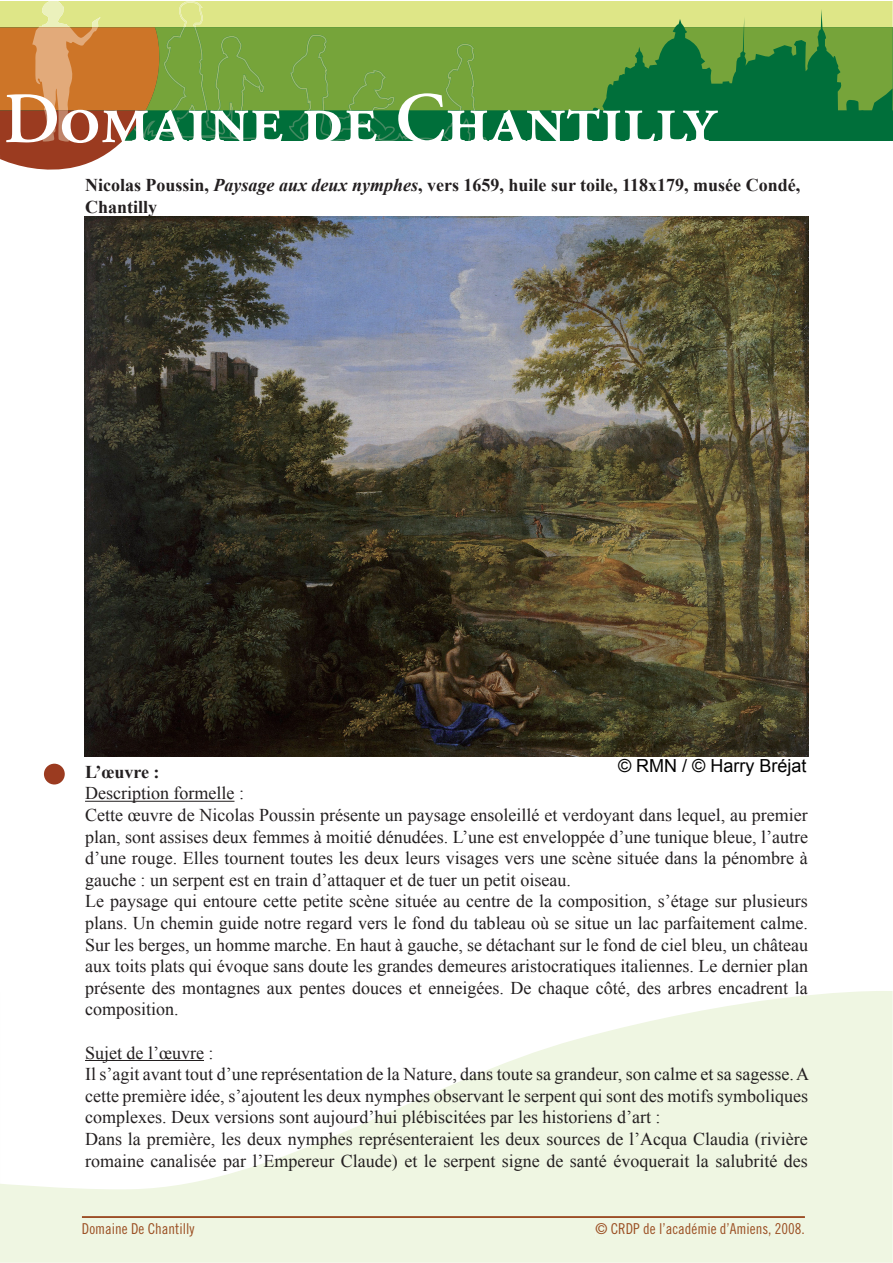
<style>
.page{position:relative;width:893px;height:1263px;background:#fff}
.page>*{position:absolute;margin:0;border:0;box-sizing:border-box;transform-origin:0 0}
.t1{font:600 72px "Adobe Garamond Pro";color:#fff}
.t2{font:18px/21.6px "Times New Roman";color:#231f20}
.t3{font:700 18px/21.6px "Times New Roman";color:#231f20}
.t4{font:18px "Arial";color:#000}
.t5{font:15px "Trade Gothic Cond Eighteen";color:#9b3b20}
.t6{font:15px "Trade Gothic Cond Eighteen";color:#9b4f23}
.s1{font-style:italic}
</style>
<div class="page">
<svg style="left:0;top:1px;width:892px;height:169px"></svg>
<svg style="left:0;top:991px;width:892px;height:272px;fill:#eff6e2"></svg>
<svg style="left:82px;top:1216px;width:723px;height:2px"></svg>
<div style="left:596px;top:1223px;width:208px;height:14px;background:#eff6e2"></div>
<div style="left:83px;top:1223px;width:111px;height:14px;background:#eff6e2"></div>
<hr style="left:85px;top:801px;width:149px;height:1px;background:#231f20">
<hr style="left:85px;top:1060px;width:119px;height:1px;background:#231f20">
<img style="left:85px;top:216px;width:723px;height:540px">
<div style="left:44px;top:764px;width:21px;height:20px;background:#9b3b20;border-radius:50%"></div>
<h1 class="t1" style="left:4px;top:78px;width:58px">D</h1>
<p class="t3" style="left:85px;top:174px;width:717px">Nicolas Poussin, <span class="s1">Paysage aux deux nymphes</span>, vers 1659, huile sur toile, 118x179, musée Condé,<br>Chantilly</p>
<p class="t4" style="left:618px;top:755px;width:190px">© RMN / © Harry Bréjat</p>
<p class="t3" style="left:85px;top:761px;width:76px">L’œuvre :</p>
<p class="t2" style="left:85px;top:782px;width:725px">Description formelle :<br>Cette œuvre de Nicolas Poussin présente un paysage ensoleillé et verdoyant dans lequel, au premier plan, sont assises deux femmes à moitié dénudées. L’une est enveloppée d’une tunique bleue, l’autre d’une rouge. Elles tournent toutes les deux leurs visages vers une scène située dans la pénombre à gauche : un serpent est en train d’attaquer et de tuer un petit oiseau.<br>Le paysage qui entoure cette petite scène située au centre de la composition, s’étage sur plusieurs plans. Un chemin guide notre regard vers le fond du tableau où se situe un lac parfaitement calme.<br>Sur les berges, un homme marche. En haut à gauche, se détachant sur le fond de ciel bleu, un château aux toits plats qui évoque sans doute les grandes demeures aristocratiques italiennes. Le dernier plan présente des montagnes aux pentes douces et enneigées. De chaque côté, des arbres encadrent la composition.</p>
<p class="t2" style="left:85px;top:1042px;width:726px">Sujet de l’œuvre :<br>Il s’agit avant tout d’une représentation de la Nature, dans toute sa grandeur, son calme et sa sagesse. A cette première idée, s’ajoutent les deux nymphes observant le serpent qui sont des motifs symboliques complexes. Deux versions sont aujourd’hui plébiscitées par les historiens d’art :<br>Dans la première, les deux nymphes représenteraient les deux sources de l’Acqua Claudia (rivière romaine canalisée par l’Empereur Claude) et le serpent signe de santé évoquerait la salubrité des</p>
<p class="t6" style="left:82px;top:1220px;width:114px">Domaine De Chantilly</p>
<p class="t5" style="left:595px;top:1220px;width:211px">© CRDP de l’académie d’Amiens, 2008.</p>
</div>
